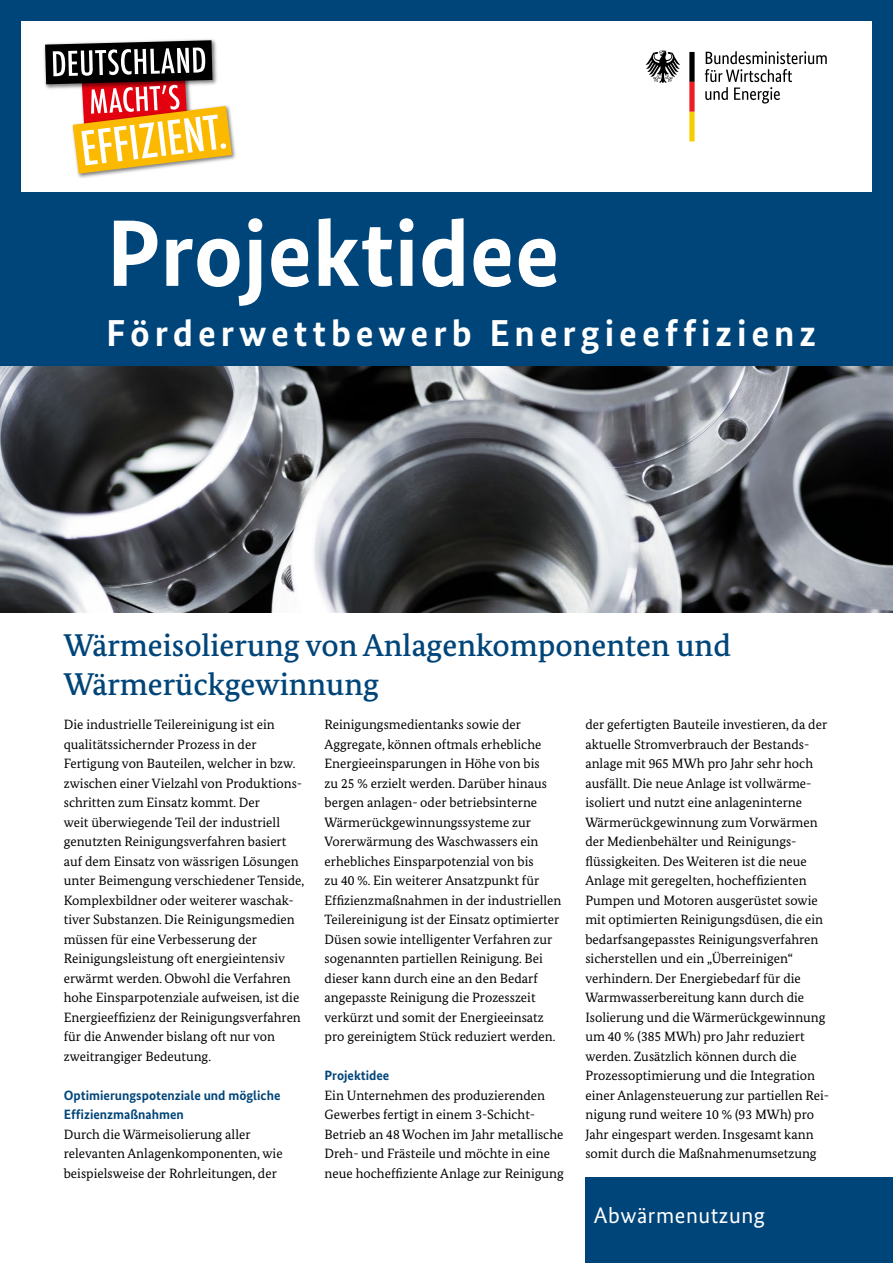
<style>
.page{position:relative;width:893px;height:1263px;background:#fff}
.page>*{position:absolute;margin:0;border:0;box-sizing:border-box;transform-origin:0 0}
.t1{font:700 94.5px "Bundes Sans";color:#fff}
.t2{font:700 37.5px "Bundes Sans";letter-spacing:.13em;color:#fff}
.Headline_H1{font:500 31.5px/39px "Bundes Serif";color:#004579}
.Projektform___Techno{font:22.5px "Bundes Sans";letter-spacing:.025em;color:#fff}
.Copytext_P{font:13.5px/19.5px "Bundes Serif";color:#000}
.Headline_H2{font:700 13.5px/19.5px "Bundes Sans";color:#004579}
</style>
<div class="page">
<img style="left:0;top:366px;width:893px;height:246px">
<div style="left:585px;top:1178px;width:308px;height:85px;background:#004579"></div>
<div style="left:0;top:0;width:893px;height:366px;background:#004579"></div>
<div style="left:21px;top:21px;width:851px;height:170px;background:#fff"></div>
<img style="left:78px;top:127px;width:158px;height:51px">
<svg style="left:45px;top:40px;width:187px;height:134px"></svg>
<svg style="left:645px;top:51px;width:35px;height:32px"></svg>
<svg style="left:689px;top:52px;width:6px;height:89px"></svg>
<svg style="left:705px;top:51px;width:122px;height:53px"></svg>
<h1 class="t1" style="left:106px;top:196px;width:455px">Projektidee</h1>
<h2 class="t2" style="left:106px;top:310px;width:711px">Förderwettbewerb Energieeffizienz</h2>
<h1 class="Headline_H1" style="left:64px;top:626px;width:669px">Wärmeisolierung von Anlagenkomponenten und<br>Wärmerückgewinnung</h1>
<p class="Copytext_P" style="left:64px;top:715px;width:242px">Die industrielle Teilereinigung ist ein qualitätssichernder Prozess in der Fertigung von Bauteilen, welcher in bzw. zwischen einer Vielzahl von Produktions&shy;schritten zum Einsatz kommt. Der<br>weit überwiegende Teil der industriell genutzten Reinigungsverfahren basiert auf dem Einsatz von wässrigen Lösungen unter Beimengung verschiedener Tenside, Komplexbildner oder weiterer waschak&shy;tiver Substanzen. Die Reinigungsmedien müssen für eine Verbesserung der Reinigungsleistung oft energieintensiv erwärmt werden. Obwohl die Verfahren hohe Einsparpotenziale aufweisen, ist die Energieeffizienz der Reinigungsverfahren für die Anwender bislang oft nur von zweitrangiger Bedeutung.</p>
<h2 class="Headline_H2" style="left:64px;top:1085px;width:218px">Optimierungspotenziale und mögliche<br>Effizienzmaßnahmen</h2>
<p class="Copytext_P" style="left:64px;top:1124px;width:220px">Durch die Wärmeisolierung aller relevanten Anlagenkomponenten, wie beispielsweise der Rohrleitungen, der</p>
<p class="Copytext_P" style="left:585px;top:715px;width:245px">der gefertigten Bauteile investieren, da der aktuelle Stromverbrauch der Bestands&shy;anlage mit 965 MWh pro Jahr sehr hoch ausfällt. Die neue Anlage ist vollwärme&shy;isoliert und nutzt eine anlageninterne Wärmerückgewinnung zum Vorwärmen der Medienbehälter und Reinigungs&shy;flüssigkeiten. Des Weiteren ist die neue Anlage mit geregelten, hocheffizienten Pumpen und Motoren ausgerüstet sowie mit optimierten Reinigungsdüsen, die ein bedarfsangepasstes Reinigungsverfahren sicherstellen und ein „Überreinigen“ verhindern. Der Energiebedarf für die Warmwasserbereitung kann durch die Isolierung und die Wärmerückgewinnung um 40 % (385 MWh) pro Jahr reduziert werden. Zusätzlich können durch die Prozessoptimierung und die Integration einer Anlagensteuerung zur partiellen Rei&shy;nigung rund weitere 10 % (93 MWh) pro Jahr eingespart werden. Insgesamt kann somit durch die Maßnahmenumsetzung</p>
<p class="Copytext_P" style="left:325px;top:715px;width:238px">Reinigungsmedientanks sowie der Aggregate, können oftmals erhebliche Energieeinsparungen in Höhe von bis<br>zu 25 % erzielt werden. Darüber hinaus bergen anlagen- oder betriebsinterne Wärmerückgewinnungssysteme zur Vorerwärmung des Waschwassers ein erhebliches Einsparpotenzial von bis<br>zu 40 %. Ein weiterer Ansatzpunkt für Effizienzmaßnahmen in der industriellen Teilereinigung ist der Einsatz optimierter Düsen sowie intelligenter Verfahren zur sogenannten partiellen Reinigung. Bei dieser kann durch eine an den Bedarf angepasste Reinigung die Prozesszeit verkürzt und somit der Energieeinsatz pro gereinigtem Stück reduziert werden.</p>
<h2 class="Headline_H2" style="left:325px;top:1066px;width:66px">Projektidee</h2>
<p class="Copytext_P" style="left:325px;top:1085px;width:241px">Ein Unternehmen des produzierenden Gewerbes fertigt in einem 3-Schicht-- Betrieb an 48 Wochen im Jahr metallische Dreh- und Frästeile und möchte in eine neue hocheffiziente Anlage zur Reinigung</p>
<p class="Projektform___Techno" style="left:594px;top:1201px;width:173px">Abwärmenutzung</p>
</div>
